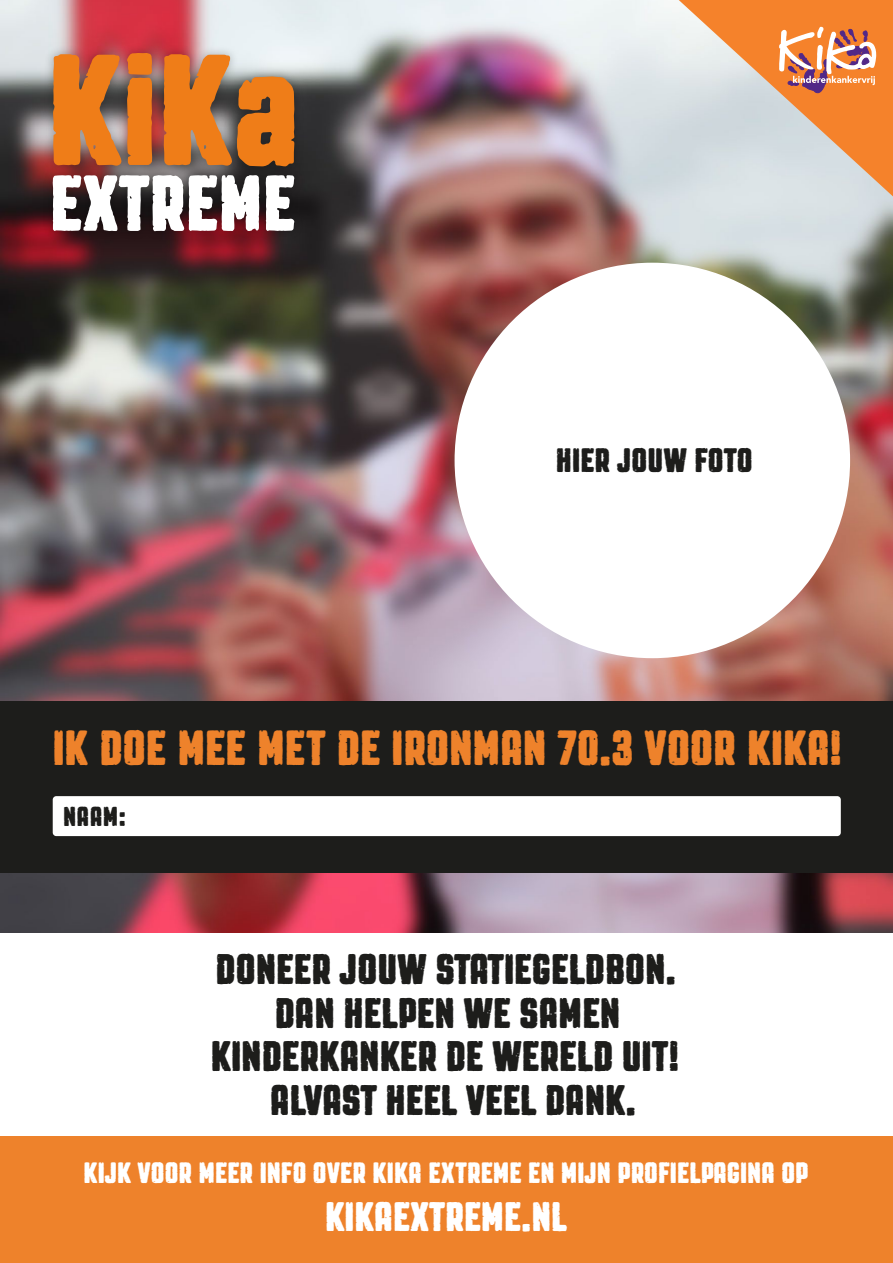
<style>
.page{position:relative;width:893px;height:1263px;background:#fff}
.page>*{position:absolute;margin:0;border:0;box-sizing:border-box;transform-origin:0 0}
.t1{font:700 49.35px "Revolution Gothic P";color:#ee822b}
.t2{font:700 42.75px/43.8px "Revolution Gothic P";color:#1d1d1b;text-align:center}
.t3{font:700 41.25px "Revolution Gothic P";color:#fff}
.t4{font:700 33.97px "Revolution Gothic P";letter-spacing:.005em;color:#1d1d1b}
.t5{font:700 29.47px "Revolution Gothic P";letter-spacing:.005em;color:#fff}
.t6{font:700 27.38px "Revolution Gothic P";color:#1d1d1b}
</style>
<div class="page">
<img style="left:0;top:0;width:893px;height:933px">
<div style="left:0;top:1135px;width:893px;height:128px;background:#ee822b"></div>
<div style="left:0;top:933px;width:893px;height:203px;background:#fff"></div>
<svg style="left:679px;top:0;width:214px;height:196px;background:#e2b391"></svg>
<div style="left:455px;top:263px;width:395px;height:395px;background:#fff;border-radius:50%"></div>
<div style="left:0;top:701px;width:893px;height:172px;background:#1d1d1b"></div>
<div style="left:53px;top:796px;width:788px;height:40px;background:#fff;border-radius:4px"></div>
<img style="left:40px;top:40px;width:267px;height:204px">
<img style="left:53px;top:54px;width:68px;height:112px">
<svg style="left:127px;top:53px;width:25px;height:112px;background:#e67a1d"></svg>
<svg style="left:164px;top:54px;width:130px;height:112px;background:#d0813b"></svg>
<svg style="left:53px;top:175px;width:206px;height:56px"></svg>
<svg style="left:266px;top:175px;width:28px;height:56px"></svg>
<p class="t4" style="left:556px;top:441px;width:199px">HIER JOUW FOTO</p>
<p class="t1" style="left:53px;top:720px;width:791px">IK DOE MEE MET DE IRONMAN 70.3 VOOR KIKA!</p>
<p class="t6" style="left:63px;top:801px;width:64px">NAAM:</p>
<p class="t2" style="left:211px;top:947px;width:470px">DONEER JOUW STATIEGELDBON.<br>DAN HELPEN WE SAMEN<br>KINDERKANKER DE WERELD UIT!<br>ALVAST HEEL VEEL DANK.</p>
<p class="t5" style="left:83px;top:1156px;width:726px">KĲK VOOR MEER INFO OVER KIKA EXTREME EN MĲN PROFIELPAGINA OP</p>
<p class="t3" style="left:325px;top:1193px;width:243px">KIKAEXTREME.NL</p>
</div>
